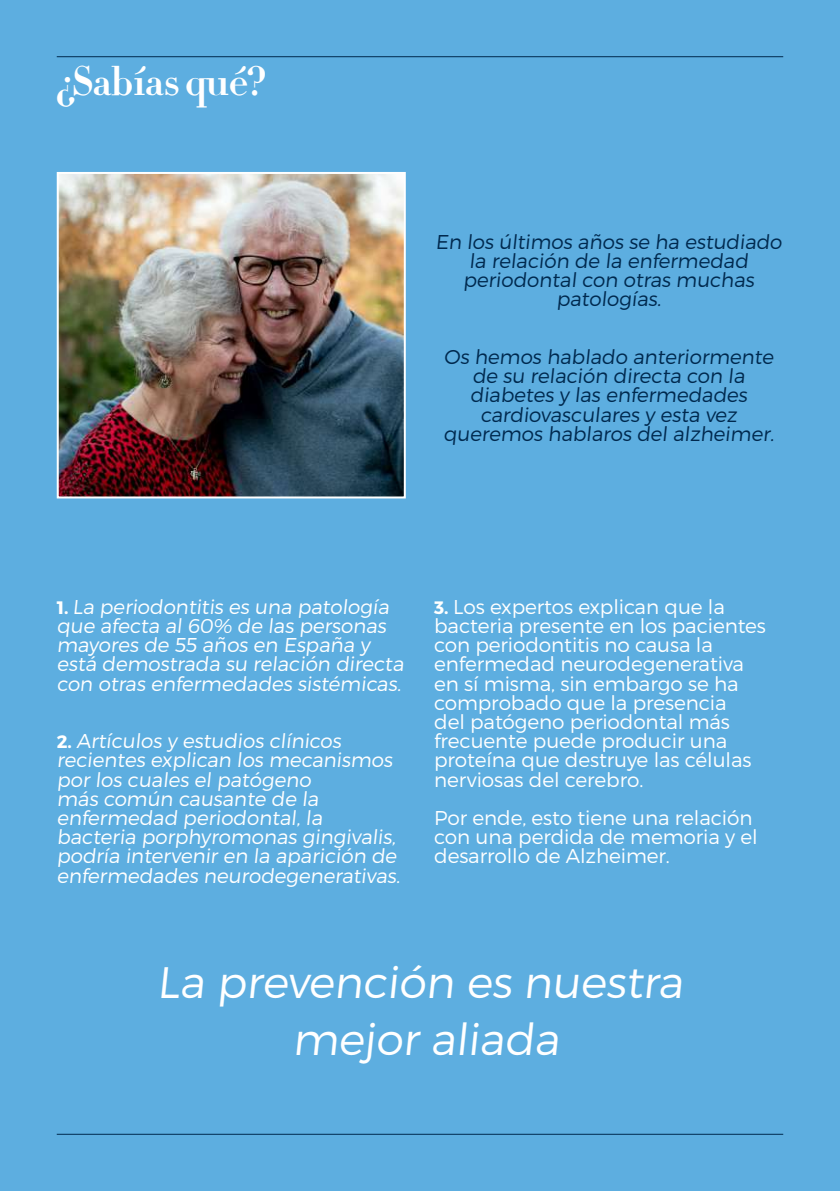
<style>
.page{position:relative;width:840px;height:1191px;background:#fff}
.page>*{position:absolute;margin:0;border:0;box-sizing:border-box;transform-origin:0 0}
.t1{font:300 44px/57.6px "Montserrat";color:#fff;text-align:center}
.t2{font:40px "Didot HTF B06 Bold";letter-spacing:-.02em;color:#fff}
.t3{font:300 20px/19.2px "Montserrat";letter-spacing:-.005em;color:#fff}
.t4{font:300 20px/19.2px "Montserrat";color:#00294e;text-align:center}
.s1{font-weight:700;font-size:18px}
</style>
<div class="page">
<div style="left:0;top:0;width:839px;height:1191px;background:#5daee0"></div>
<hr style="left:57px;top:56px;width:725px;height:1px;background:#00294e">
<hr style="left:57px;top:1133px;width:725px;height:1px;background:#00294e">
<img style="left:60px;top:175px;width:342px;height:320px">
<div style="left:57px;top:172px;width:348px;height:326px;border:2px solid #fff"></div>
<h2 class="t2" style="left:57px;top:56px;width:210px">¿Sabías qué?</h2>
<p class="t4" style="left:435px;top:232px;width:350px">En los últimos años se ha estudiado la relación de la enfermedad periodontal con otras muchas patologías.</p>
<p class="t4" style="left:443px;top:347px;width:334px">Os hemos hablado anteriormente de su relación directa con la diabetes y las enfermedades cardiovasculares y esta vez queremos hablaros del alzheimer.</p>
<p class="t3" style="left:57px;top:596px;width:351px"><span class="s1">1.</span> La periodontitis es una patología que afecta al 60% de las personas mayores de 55 años en España y está demostrada su relación directa con otras enfermedades sistémicas.</p>
<p class="t3" style="left:57px;top:731px;width:347px"><span class="s1">2.</span> Artículos y estudios clínicos recientes explican los mecanismos por los cuales el patógeno<br>más común causante de la enfermedad periodontal, la bacteria porphyromonas gingivalis, podría intervenir en la aparición de enfermedades neurodegenerativas.</p>
<p class="t3" style="left:434px;top:596px;width:333px"><span class="s1">3.</span> Los expertos explican que la bacteria presente en los pacientes con periodontitis no causa la enfermedad neurodegenerativa en sí misma, sin embargo se ha comprobado que la presencia<br>del patógeno periodontal más frecuente puede producir una proteína que destruye las células nerviosas del cerebro.</p>
<p class="t3" style="left:434px;top:808px;width:325px">Por ende, esto tiene una relación con una perdida de memoria y el desarrollo de Alzheimer.</p>
<h1 class="t1" style="left:157px;top:952px;width:533px">La prevención es nuestra mejor aliada</h1>
</div>
